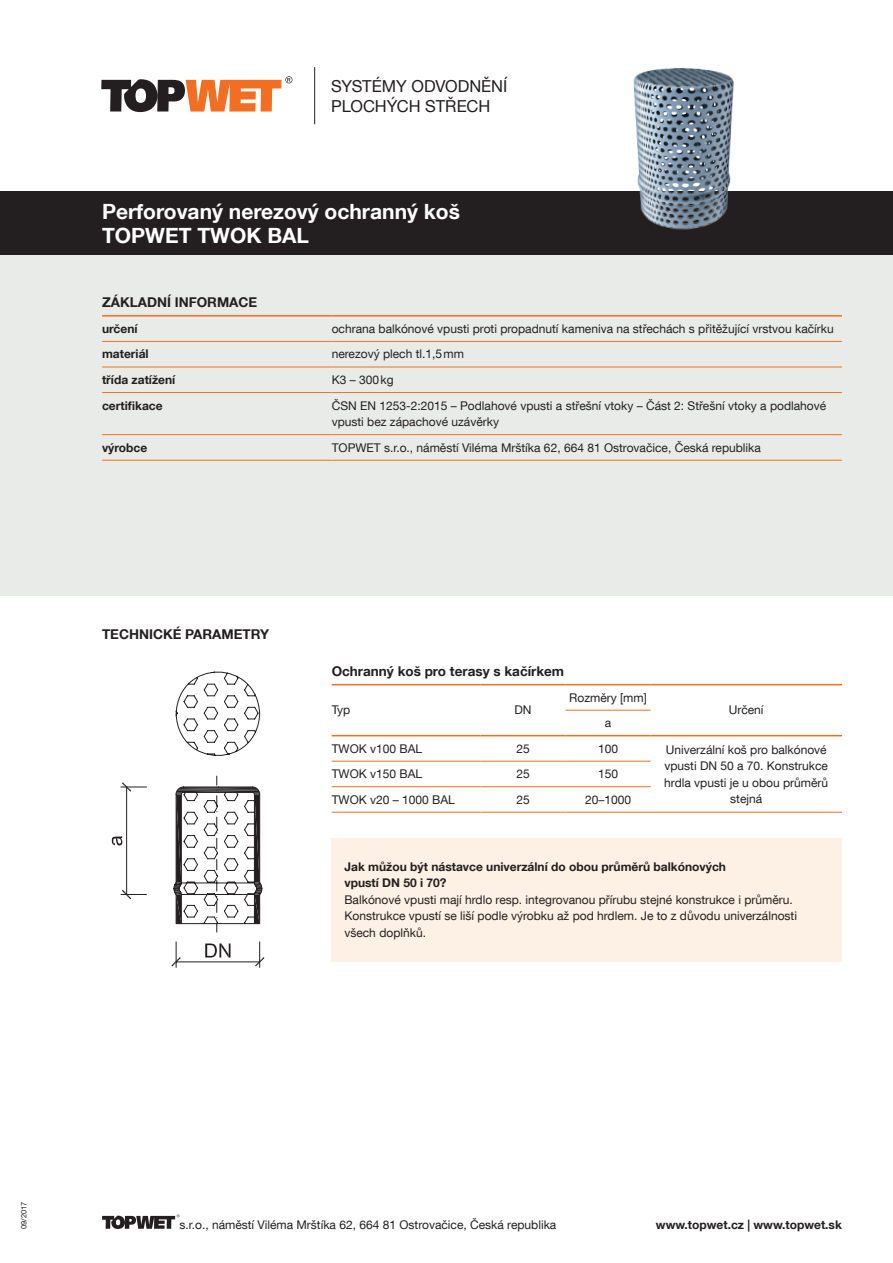
<style>
.page{position:relative;width:893px;height:1263px;background:#fff}
.page>*{position:absolute;margin:0;border:0;box-sizing:border-box;transform-origin:0 0}
.Nazev_vyrobku{font:700 21px/24px "Helvetica Neue LT Com";color:#fff}
.t1{font:16.5px/19.8px "Helvetica Neue LT Com";color:#231f20}
.Nazev_informace{font:700 13.5px "Helvetica Neue LT Com";color:#231f20}
.TAB_-_nadpis{font:700 13.5px "Helvetica Neue LT Com";color:#231f20}
.Text_normal{font:12px/16.5px "Helvetica Neue LT Com";color:#231f20}
.Text_bold{font:700 12px/16.5px "Helvetica Neue LT Com";color:#231f20}
.TAB_-_centr{font:12px/16.5px "Helvetica Neue LT Com";color:#231f20;text-align:center}
.TAB_-_leva{font:12px "Helvetica Neue LT Com";color:#231f20}
.t2{font:7.5px "Helvetica Neue LT Com";color:#231f20}
</style>
<div class="page">
<div style="left:0;top:255px;width:893px;height:340px;background:#e9ebe9"></div>
<div style="left:0;top:191px;width:893px;height:64px;background:#231f20"></div>
<svg style="left:101px;top:76px;width:191px;height:36px"></svg>
<hr style="left:314px;top:67px;width:1px;height:57px;background:#231f20">
<svg style="left:102px;top:1214px;width:78px;height:15px"></svg>
<hr style="left:102px;top:341px;width:230px;height:1px;background:#f26e22">
<hr style="left:332px;top:341px;width:510px;height:1px;background:#f26e22">
<hr style="left:102px;top:367px;width:230px;height:1px;background:#f26e22">
<hr style="left:332px;top:367px;width:510px;height:1px;background:#f26e22">
<hr style="left:102px;top:392px;width:230px;height:1px;background:#f26e22">
<hr style="left:332px;top:392px;width:510px;height:1px;background:#f26e22">
<hr style="left:102px;top:434px;width:230px;height:1px;background:#f26e22">
<hr style="left:332px;top:434px;width:510px;height:1px;background:#f26e22">
<hr style="left:102px;top:315px;width:230px;height:2px;background:#f26e22">
<hr style="left:332px;top:315px;width:510px;height:2px;background:#f26e22">
<hr style="left:102px;top:460px;width:230px;height:1px;background:#f26e22">
<hr style="left:332px;top:460px;width:510px;height:1px;background:#f26e22">
<hr style="left:332px;top:684px;width:148px;height:1px;background:#f26e22">
<hr style="left:480px;top:684px;width:86px;height:1px;background:#f26e22">
<hr style="left:566px;top:684px;width:85px;height:1px;background:#f26e22">
<hr style="left:651px;top:684px;width:191px;height:1px;background:#f26e22">
<hr style="left:566px;top:710px;width:85px;height:1px;background:#f26e22">
<hr style="left:332px;top:735px;width:148px;height:1px;background:#f26e22">
<hr style="left:480px;top:735px;width:86px;height:1px;background:#f26e22">
<hr style="left:651px;top:735px;width:191px;height:1px;background:#f26e22">
<hr style="left:651px;top:812px;width:191px;height:1px;background:#f26e22">
<hr style="left:332px;top:761px;width:148px;height:1px;background:#f26e22">
<hr style="left:480px;top:761px;width:86px;height:1px;background:#f26e22">
<hr style="left:332px;top:786px;width:148px;height:1px;background:#f26e22">
<hr style="left:332px;top:812px;width:148px;height:1px;background:#f26e22">
<hr style="left:480px;top:786px;width:86px;height:1px;background:#f26e22">
<hr style="left:480px;top:812px;width:86px;height:1px;background:#f26e22">
<hr style="left:566px;top:812px;width:85px;height:1px;background:#f26e22">
<hr style="left:566px;top:761px;width:85px;height:1px;background:#f26e22">
<hr style="left:566px;top:786px;width:85px;height:1px;background:#f26e22">
<hr style="left:566px;top:735px;width:85px;height:1px;background:#f26e22">
<svg style="left:171px;top:671px;width:93px;height:297px"></svg>
<hr style="left:126px;top:787px;width:1px;height:107px;background:#231f20">
<svg style="left:121px;top:782px;width:26px;height:10px"></svg>
<svg style="left:121px;top:890px;width:26px;height:9px"></svg>
<svg style="left:112px;top:836px;width:10px;height:9px"></svg>
<img style="left:633px;top:68px;width:101px;height:162px">
<div style="left:332px;top:838px;width:510px;height:123px;background:#fdf0e4"></div>
<h2 class="t1" style="left:331px;top:76px;width:178px">SYSTÉMY ODVODNĚNÍ<br>PLOCHÝCH STŘECH</h2>
<p class="Nazev_vyrobku" style="left:102px;top:199px;width:359px">Perforovaný nerezový ochranný koš<br>TOPWET TWOK BAL</p>
<p class="Nazev_informace" style="left:102px;top:294px;width:157px">ZÁKLADNÍ INFORMACE</p>
<p class="Text_bold" style="left:102px;top:320px;width:37px">určení</p>
<p class="Text_normal" style="left:332px;top:320px;width:504px">ochrana balkónové vpusti proti propadnutí kameniva na střechách s přitěžující vrstvou kačírku</p>
<p class="Text_bold" style="left:102px;top:346px;width:48px">materiál</p>
<p class="Text_normal" style="left:332px;top:346px;width:134px">nerezový plech tl.1,5mm</p>
<p class="Text_bold" style="left:102px;top:371px;width:75px">třída zatížení</p>
<p class="Text_normal" style="left:332px;top:371px;width:63px">K3 – 300kg</p>
<p class="Text_bold" style="left:102px;top:397px;width:62px">certifikace</p>
<p class="Text_normal" style="left:332px;top:397px;width:496px">ČSN EN 1253-2:2015 – Podlahové vpusti a střešní vtoky – Část 2: Střešní vtoky a podlahové vpusti bez zápachové uzávěrky</p>
<p class="Text_bold" style="left:102px;top:439px;width:47px">výrobce</p>
<p class="Text_normal" style="left:332px;top:439px;width:431px">TOPWET s.r.o., náměstí Viléma Mrštíka 62, 664 81 Ostrovačice, Česká republika</p>
<p class="Nazev_informace" style="left:102px;top:626px;width:168px">TECHNICKÉ PARAMETRY</p>
<p class="TAB_-_nadpis" style="left:332px;top:663px;width:234px">Ochranný koš pro terasy s kačírkem</p>
<p class="TAB_-_leva" style="left:332px;top:703px;width:20px">Typ</p>
<p class="TAB_-_centr" style="left:514px;top:702px;width:19px">DN</p>
<p class="TAB_-_centr" style="left:569px;top:689px;width:79px">Rozměry [mm]</p>
<p class="TAB_-_centr" style="left:605px;top:714px;width:8px">a</p>
<p class="TAB_-_centr" style="left:729px;top:702px;width:36px">Určení</p>
<p class="TAB_-_leva" style="left:332px;top:741px;width:92px">TWOK v100 BAL</p>
<p class="TAB_-_centr" style="left:516px;top:740px;width:15px">25</p>
<p class="TAB_-_centr" style="left:598px;top:740px;width:22px">100</p>
<p class="TAB_-_centr" style="left:664px;top:741px;width:166px">Univerzální koš pro balkónové vpusti DN 50 a 70. Konstrukce hrdla vpusti je u obou průměrů stejná</p>
<p class="TAB_-_leva" style="left:332px;top:766px;width:92px">TWOK v150 BAL</p>
<p class="TAB_-_centr" style="left:516px;top:765px;width:15px">25</p>
<p class="TAB_-_centr" style="left:598px;top:765px;width:22px">150</p>
<p class="TAB_-_leva" style="left:332px;top:792px;width:125px">TWOK v20 – 1000 BAL</p>
<p class="TAB_-_centr" style="left:516px;top:791px;width:15px">25</p>
<p class="TAB_-_centr" style="left:585px;top:791px;width:48px">20–1000</p>
<p class="Text_bold" style="left:344px;top:858px;width:383px">Jak můžou být nástavce univerzální do obou průměrů balkónových vpustí DN 50 i 70?</p>
<p class="Text_normal" style="left:344px;top:891px;width:454px">Balkónové vpusti mají hrdlo resp. integrovanou přírubu stejné konstrukce i průměru.<br>Konstrukce vpustí se liší podle výrobku až pod hrdlem. Je to z důvodu univerzálnosti všech doplňků.</p>
<p class="t2" style="left:19px;top:1229px;width:29px;rotate:-90deg">09/2017</p>
<p class="Text_normal" style="left:180px;top:1216px;width:378px">s.r.o., náměstí Viléma Mrštíka 62, 664 81 Ostrovačice, Česká republika</p>
<p class="Text_bold" style="left:656px;top:1216px;width:187px">www.topwet.cz | www.topwet.sk</p>
</div>
